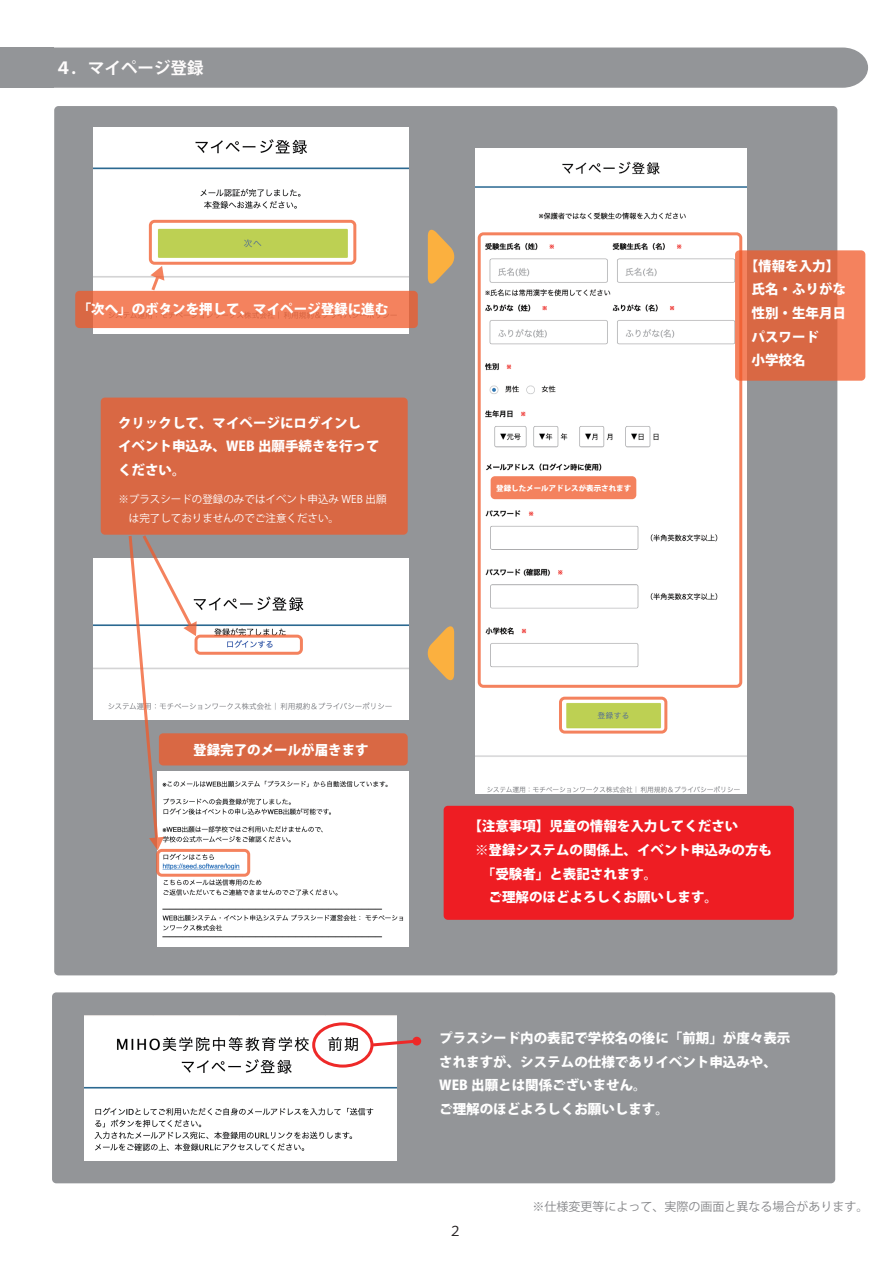
<style>
.page{position:relative;width:893px;height:1263px;background:#fff}
.page>*{position:absolute;margin:0;border:0;box-sizing:border-box;transform-origin:0 0}
.t1{font:700 16.5px "Koz Go Pr 6 N";color:#fefcfc}
.t2{font:800 13.5px/23.7px "Koz Go Pr 6 N";color:#fff}
.t3{font:13.5px "Koz Go Pr 6 N";color:#231f20}
.t4{font:12px "Koz Go Pr 6 N";color:#858689}
.t5{font:10.5px/18.3px "Koz Go Pr 6 N";color:#fff}
.t6{font:800 7.5px "Koz Go Pr 6 N";color:#fff}
</style>
<div class="page">
<div style="left:54px;top:48px;width:814px;height:40px;background:#939598"></div>
<div style="left:0;top:48px;width:54px;height:40px;background:#939598"></div>
<div style="left:54px;top:106px;width:783px;height:869px;background:#939598;border-radius:4px"></div>
<img style="left:93px;top:127px;width:315px;height:206px">
<svg style="left:428px;top:229px;width:27px;height:55px"></svg>
<svg style="left:427px;top:626px;width:27px;height:55px"></svg>
<div style="left:149px;top:220px;width:207px;height:45px;border:3px solid #f15929;border-radius:4px"></div>
<svg style="left:75px;top:291px;width:343px;height:37px;background:#f07f5b"></svg>
<svg style="left:150px;top:266px;width:14px;height:24px"></svg>
<img style="left:158px;top:771px;width:251px;height:176px">
<div style="left:156px;top:849px;width:94px;height:28px;border:3px solid #f15929;border-radius:4px"></div>
<img style="left:94px;top:559px;width:315px;height:160px">
<div style="left:195px;top:635px;width:108px;height:20px;border:3px solid #f15929;border-radius:4px"></div>
<svg style="left:129px;top:535px;width:68px;height:315px"></svg>
<div style="left:101px;top:398px;width:307px;height:137px;background:#d96844;border-radius:4px"></div>
<div style="left:159px;top:733px;width:249px;height:32px;background:#d96844;border-radius:4px"></div>
<img style="left:475px;top:149px;width:271px;height:644px">
<div style="left:487px;top:474px;width:152px;height:32px;background:linear-gradient(to right,#fff,#fff)"></div>
<div style="left:491px;top:476px;width:145px;height:23px;background:#f4825e;border-radius:4px"></div>
<div style="left:478px;top:232px;width:264px;height:456px;border:3px solid #f15929;border-radius:4px"></div>
<div style="left:559px;top:697px;width:108px;height:37px;border:3px solid #f15929;border-radius:4px"></div>
<svg style="left:735px;top:250px;width:130px;height:131px;background:#e06f4b"></svg>
<div style="left:444px;top:806px;width:350px;height:114px;background:#ee1d23;border-radius:4px"></div>
<div style="left:52px;top:992px;width:783px;height:191px;background:#939598;border-radius:4px"></div>
<img style="left:84px;top:1015px;width:312px;height:146px">
<div style="left:312px;top:1022px;width:61px;height:45px;border:3px solid #ee2928;border-radius:50%"></div>
<svg style="left:369px;top:1038px;width:50px;height:10px"></svg>
<svg style="left:412px;top:1036px;width:9px;height:10px"></svg>
<p class="t1" style="left:55px;top:59px;width:150px">４．マイページ登録</p>
<p class="t2" style="left:78px;top:297px;width:312px">「次へ」のボタンを押して、マイページ登録に進む</p>
<p class="t2" style="left:118px;top:411px;width:263px">クリックして、マイページにログインし<br>イベント申込み、WEB 出願手続きを行ってください。</p>
<p class="t5" style="left:118px;top:490px;width:270px">※プラスシードの登録のみではイベント申込み WEB 出願　は完了しておりませんのでご注意ください。</p>
<p class="t6" style="left:496px;top:484px;width:136px">登録したメールアドレスが表示されます</p>
<p class="t2" style="left:751px;top:254px;width:96px;text-indent:-7px">【情報を入力】氏名・ふりがな性別・生年月日パスワード<br>小学校名</p>
<p class="t2" style="left:193px;top:738px;width:177px">登録完了のメールが届きます</p>
<p class="t2" style="left:475px;top:815px;width:299px;text-indent:-7px">【注意事項】児童の情報を入力してください<br>※登録システムの関係上、イベント申込みの方も　「受験者」と表記されます。<br>　ご理解のほどよろしくお願いします。</p>
<p class="t2" style="left:439px;top:1026px;width:352px">プラスシード内の表記で学校名の後に「前期」が度々表示されますが、システムの仕様でありイベント申込みや、<br>WEB 出願とは関係ございません。<br>ご理解のほどよろしくお願いします。</p>
<p class="t3" style="left:448px;top:1223px;width:15px">２</p>
<p class="t4" style="left:532px;top:1199px;width:338px">※仕様変更等によって、実際の画面と異なる場合があります。</p>
</div>
